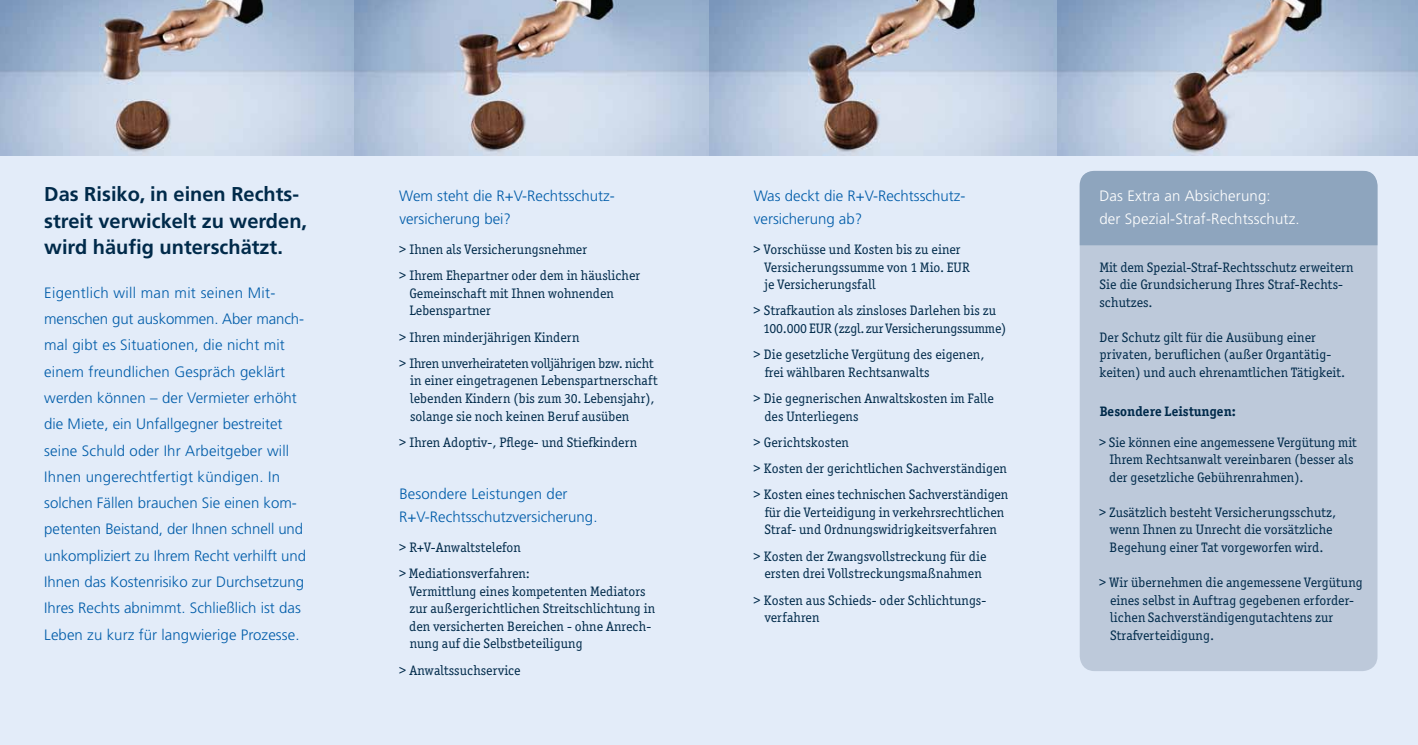
<style>
.page{position:relative;width:1418px;height:745px;background:#fff}
.page>*{position:absolute;margin:0;border:0;box-sizing:border-box;transform-origin:0 0}
.t1{font:700 20px/26.2px "Frutiger LT";color:#002a4a}
.t2{font:300 15px/26.2px "Frutiger LT";color:#005ca9}
.t3{font:300 15px/22.5px "Frutiger LT";letter-spacing:.01em;color:#fff}
.t4{font:13.75px/17.5px "Officina Serif ITC Boo";letter-spacing:.005em;color:#002a4a}
.t5{font:700 13.75px "Officina Serif ITC";letter-spacing:.005em;color:#002a4a}
</style>
<div class="page">
<div style="left:0;top:0;width:1417px;height:744px;background:#e3ecf9"></div>
<img style="left:0;top:0;width:1417px;height:155px">
<div style="left:1079px;top:171px;width:298px;height:499px;background:#bdc9da;border-radius:15px"></div>
<div style="left:1079px;top:171px;width:298px;height:74px;background:#8ea5be"></div>
<h1 class="t1" style="left:44px;top:181px;width:264px">Das Risiko, in einen Rechts&shy;streit verwickelt zu werden, wird häufig unterschätzt.</h1>
<p class="t2" style="left:44px;top:279px;width:263px">Eigentlich will man mit seinen Mit&shy;menschen gut auskommen. Aber manch&shy;mal gibt es Situationen, die nicht mit einem freundlichen Gespräch geklärt werden können – der Vermieter erhöht die Miete, ein Unfallgegner bestreitet seine Schuld oder Ihr Arbeitgeber will Ihnen ungerechtfertigt kündigen. In solchen Fällen brauchen Sie einen kom&shy;petenten Beistand, der Ihnen schnell und unkompliziert zu Ihrem Recht verhilft und Ihnen das Kostenrisiko zur Durchsetzung Ihres Rechts abnimmt. Schließlich ist das Leben zu kurz für langwierige Prozesse.</p>
<p class="t2" style="left:399px;top:185px;width:217px;line-height:22.5px">Wem steht die R+V-Rechtsschutz&shy;versicherung bei?</p>
<p class="t4" style="left:399px;top:236px;width:243px;line-height:26.2px">&gt; Ihnen als Versicherungsnehmer<br>&gt; Ihrem Ehepartner oder dem in häuslicher</p>
<p class="t4" style="left:409px;top:284px;width:206px">Gemeinschaft mit Ihnen wohnenden<br>Lebenspartner</p>
<p class="t4" style="left:399px;top:323px;width:256px;line-height:26.2px">&gt; Ihren minderjährigen Kindern<br>&gt; Ihren unverheirateten volljährigen bzw. nicht</p>
<p class="t4" style="left:410px;top:372px;width:249px">in einer eingetragenen Lebenspartnerschaft lebenden Kindern (bis zum 30. Lebensjahr), solange sie noch keinen Beruf ausüben</p>
<p class="t4" style="left:399px;top:433px;width:240px">&gt; Ihren Adoptiv-, Pflege- und Stiefkindern</p>
<p class="t2" style="left:399px;top:483px;width:200px;line-height:22.5px">Besondere Leistungen der<br>R+V-Rechtsschutzversicherung.</p>
<p class="t4" style="left:399px;top:533px;width:133px;line-height:26.2px">&gt; R+V-Anwaltstelefon &gt; Mediationsverfahren:</p>
<p class="t4" style="left:409px;top:582px;width:247px">Vermittlung eines kompetenten Mediators zur außergerichtlichen Streitschlichtung in den versicherten Bereichen - ohne Anrech&shy;nung auf die Selbstbeteiligung</p>
<p class="t4" style="left:399px;top:660px;width:123px">&gt; Anwaltssuchservice</p>
<p class="t2" style="left:753px;top:185px;width:213px;line-height:22.5px">Was deckt die R+V-Rechtsschutz&shy;versicherung ab?</p>
<p class="t4" style="left:764px;top:240px;width:207px;text-indent:-11px">&gt; Vorschüsse und Kosten bis zu einer<br>Versicherungssumme von 1 Mio. EUR je Versicherungsfall</p>
<p class="t4" style="left:763px;top:302px;width:245px;text-indent:-10px">&gt; Strafkaution als zinsloses Darlehen bis zu<br>100.000 EUR (zzgl.zur Versicherungssumme)</p>
<p class="t4" style="left:764px;top:345px;width:221px;text-indent:-11px">&gt; Die gesetzliche Vergütung des eigenen, frei wählbaren Rechtsanwalts</p>
<p class="t4" style="left:764px;top:389px;width:231px;text-indent:-11px">&gt; Die gegnerischen Anwaltskosten im Falle des Unterliegens</p>
<p class="t4" style="left:753px;top:428px;width:256px;line-height:26.2px">&gt; Gerichtskosten<br>&gt; Kosten der gerichtlichen Sachverständigen &gt; Kosten eines technischen Sachverständigen</p>
<p class="t4" style="left:764px;top:503px;width:241px">für die Verteidigung in verkehrsrechtlichen<br>Straf- und Ordnungswidrigkeitsverfahren</p>
<p class="t4" style="left:753px;top:547px;width:234px;text-align:center">&gt; Kosten der Zwangsvollstreckung für die ersten drei Vollstreckungsmaßnahmen</p>
<p class="t4" style="left:764px;top:590px;width:222px;text-indent:-11px">&gt; Kosten aus Schieds- oder Schlichtungs&shy;verfahren</p>
<p class="t3" style="left:1099px;top:185px;width:202px">Das Extra an Absicherung:<br>der Spezial-Straf-Rechtsschutz.</p>
<p class="t4" style="left:1099px;top:258px;width:256px">Mit dem Spezial-Straf-Rechtsschutz erweitern<br>Sie die Grundsicherung Ihres Straf-Rechts&shy;schutzes.</p>
<p class="t4" style="left:1099px;top:328px;width:247px">Der Schutz gilt für die Ausübung einer privaten, beruflichen (außer Organtätig&shy;keiten) und auch ehrenamtlichen Tätigkeit.</p>
<p class="t5" style="left:1099px;top:402px;width:138px">Besondere Leistungen:</p>
<p class="t4" style="left:1109px;top:433px;width:249px;text-indent:-10px">&gt; Sie können eine angemessene Vergütung mit<br>Ihrem Rechtsanwalt vereinbaren (besser als der gesetzliche Gebührenrahmen).</p>
<p class="t4" style="left:1098px;top:503px;width:239px;text-align:center">&gt; Zusätzlich besteht Versicherungsschutz, wenn Ihnen zu Unrecht die vorsätzliche<br>Begehung einer Tat vorgeworfen wird.</p>
<p class="t4" style="left:1110px;top:573px;width:254px;text-indent:-11px">&gt; Wir übernehmen die angemessene Vergütung eines selbst in Auftrag gegebenen erforder&shy;lichen Sachverständigengutachtens zur Strafverteidigung.</p>
</div>
